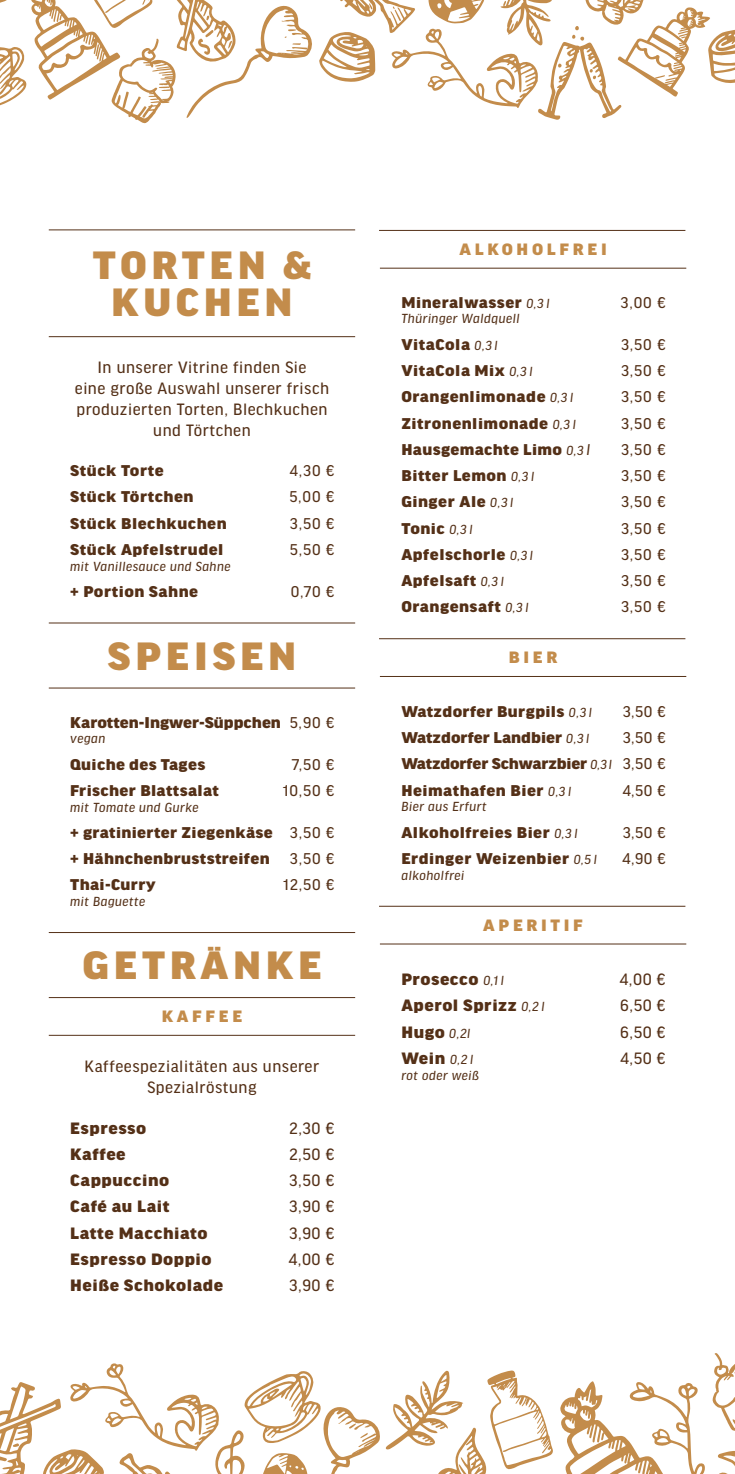
<style>
.page{position:relative;width:735px;height:1474px;background:#fff}
.page>*{position:absolute;margin:0;border:0;box-sizing:border-box;transform-origin:0 0}
.t1{font:900 expanded 42px/36.8px "Good Headline Pro";letter-spacing:.11em;color:#c38c4b;text-align:center}
.t2{font:17.5px/21px "Good Headline Pro News";letter-spacing:.03em;color:#543017;text-align:center}
.t3{font:900 expanded 17.5px "Good Headline Pro";letter-spacing:.03em;color:#543017}
.t4{font:900 expanded 17.5px "Good Headline Pro";letter-spacing:.21em;color:#c38c4b}
.t5{font:900 expanded 16.62px/26.2px "Good Headline Pro";letter-spacing:.03em;color:#543017;text-align:justify}
.t6{font:16.62px "Good Headline Pro News";letter-spacing:.05em;color:#543017}
.t7{font:900 expanded 16.62px "Good Headline Pro";color:#543017}
.t8{font:900 expanded 16.62px/26.2px "Good Headline Pro";letter-spacing:-.01em;color:#543017}
.t9{font:italic 14px "Good Headline Pro News";letter-spacing:.03em;color:#543017}
.s1{font-family:"Good Headline Pro News";font-weight:400;font-stretch:normal}
.s2{font-family:"Good Headline Pro News";font-weight:400;font-style:italic;font-stretch:normal;font-size:14px}
.s3{font-family:"Good Headline Pro News";font-weight:400;font-style:italic;font-stretch:normal}
</style>
<div class="page">
<hr style="left:49px;top:336px;width:306px;height:1px;background:#543017">
<hr style="left:49px;top:687px;width:306px;height:1px;background:#543017">
<hr style="left:49px;top:997px;width:306px;height:1px;background:#543017">
<hr style="left:49px;top:229px;width:306px;height:1px;background:#543017">
<hr style="left:49px;top:622px;width:306px;height:1px;background:#543017">
<hr style="left:49px;top:932px;width:306px;height:1px;background:#543017">
<hr style="left:49px;top:1035px;width:306px;height:1px;background:#543017">
<hr style="left:379px;top:230px;width:306px;height:1px;background:#543017">
<hr style="left:379px;top:638px;width:306px;height:1px;background:#543017">
<hr style="left:379px;top:906px;width:306px;height:1px;background:#543017">
<hr style="left:379px;top:268px;width:307px;height:1px;background:#543017">
<hr style="left:379px;top:676px;width:307px;height:1px;background:#543017">
<hr style="left:379px;top:943px;width:307px;height:1px;background:#543017">
<svg style="left:0;top:0;width:734px;height:123px"></svg>
<svg style="left:0;top:1363px;width:553px;height:110px"></svg>
<svg style="left:560px;top:1353px;width:174px;height:120px"></svg>
<h1 class="t1" style="left:93px;top:248px;width:220px">TORTEN &amp;<br>KUCHEN</h1>
<p class="t2" style="left:75px;top:357px;width:255px">In unserer Vitrine finden Sie<br>eine große Auswahl unserer frisch produzierten Torten, Blechkuchen und Törtchen</p>
<p class="t5" style="left:70px;top:458px;width:95px">Stück Torte</p>
<p class="t6" style="left:290px;top:462px;width:46px">4,30 €</p>
<p class="t5" style="left:70px;top:484px;width:125px">Stück Törtchen</p>
<p class="t6" style="left:289px;top:489px;width:47px">5,00 €</p>
<p class="t5" style="left:70px;top:510px;width:158px">Stück Blechkuchen</p>
<p class="t6" style="left:290px;top:515px;width:46px">3,50 €</p>
<p class="t5" style="left:70px;top:537px;width:154px">Stück Apfelstrudel</p>
<p class="t6" style="left:290px;top:541px;width:46px">5,50 €</p>
<p class="t9" style="left:70px;top:559px;width:162px">mit Vanillesauce und Sahne</p>
<p class="t5" style="left:70px;top:579px;width:129px">+ Portion Sahne</p>
<p class="t6" style="left:290px;top:583px;width:46px">0,70 €</p>
<h1 class="t1" style="left:108px;top:638px;width:190px">SPEISEN</h1>
<p class="t7" style="left:70px;top:714px;width:266px">Karotten-Ingwer-Süppchen <span class="s1">5,90 €</span></p>
<p class="t9" style="left:70px;top:732px;width:37px">vegan</p>
<p class="t5" style="left:70px;top:751px;width:136px">Quiche des Tages</p>
<p class="t6" style="left:292px;top:756px;width:44px">7,50 €</p>
<p class="t5" style="left:70px;top:777px;width:150px">Frischer Blattsalat</p>
<p class="t6" style="left:283px;top:782px;width:54px">10,50 €</p>
<p class="t9" style="left:70px;top:800px;width:130px">mit Tomate und Gurke</p>
<p class="t5" style="left:70px;top:819px;width:266px">+ gratinierter Ziegenkäse <span class="s1">3,50 € </span>+ Hähnchenbruststreifen <span class="s1">3,50 € </span>Thai-Curry</p>
<p class="t6" style="left:283px;top:876px;width:53px">12,50 €</p>
<p class="t9" style="left:70px;top:894px;width:76px">mit Baguette</p>
<h1 class="t1" style="left:82px;top:948px;width:240px">GETRÄNKE</h1>
<p class="t4" style="left:162px;top:1008px;width:82px">KAFFEE</p>
<p class="t2" style="left:85px;top:1055px;width:236px">Kaffeespezialitäten aus unserer<br>Spezialröstung</p>
<p class="t3" style="left:70px;top:1119px;width:77px">Espresso</p>
<p class="t2" style="left:289px;top:1117px;width:47px">2,30 €</p>
<p class="t3" style="left:70px;top:1145px;width:57px">Kaffee</p>
<p class="t2" style="left:289px;top:1143px;width:47px">2,50 €</p>
<p class="t3" style="left:70px;top:1172px;width:100px">Cappuccino</p>
<p class="t2" style="left:289px;top:1170px;width:47px">3,50 €</p>
<p class="t3" style="left:70px;top:1198px;width:101px">Café au Lait</p>
<p class="t2" style="left:289px;top:1196px;width:47px">3,90 €</p>
<p class="t3" style="left:70px;top:1224px;width:139px">Latte Macchiato</p>
<p class="t2" style="left:289px;top:1222px;width:47px">3,90 €</p>
<p class="t3" style="left:70px;top:1250px;width:143px">Espresso Doppio</p>
<p class="t2" style="left:288px;top:1248px;width:48px">4,00 €</p>
<p class="t3" style="left:70px;top:1277px;width:154px">Heiße Schokolade</p>
<p class="t2" style="left:289px;top:1275px;width:47px">3,90 €</p>
<p class="t4" style="left:459px;top:241px;width:149px">ALKOHOLFREI</p>
<p class="t5" style="left:401px;top:289px;width:150px">Mineralwasser <span class="s2">0,3 l</span></p>
<p class="t6" style="left:620px;top:294px;width:47px">3,00 €</p>
<p class="t9" style="left:401px;top:312px;width:120px">Thüringer Waldquell</p>
<p class="t5" style="left:401px;top:331px;width:98px">VitaCola <span class="s2">0,3 l</span></p>
<p class="t6" style="left:620px;top:336px;width:46px">3,50 €</p>
<p class="t5" style="left:401px;top:358px;width:133px">VitaCola Mix <span class="s2">0,3 l</span></p>
<p class="t6" style="left:620px;top:362px;width:46px">3,50 €</p>
<p class="t5" style="left:401px;top:384px;width:173px">Orangenlimonade <span class="s2">0,3 l</span></p>
<p class="t6" style="left:620px;top:389px;width:46px">3,50 €</p>
<p class="t5" style="left:401px;top:410px;width:176px">Zitronenlimonade <span class="s2">0,3 l</span></p>
<p class="t6" style="left:620px;top:415px;width:46px">3,50 €</p>
<p class="t5" style="left:401px;top:436px;width:190px">Hausgemachte Limo <span class="s2">0,3</span> <span class="s3">l</span></p>
<p class="t6" style="left:620px;top:441px;width:46px">3,50 €</p>
<p class="t5" style="left:401px;top:463px;width:134px">Bitter Lemon <span class="s2">0,3 l</span></p>
<p class="t6" style="left:620px;top:467px;width:46px">3,50 €</p>
<p class="t5" style="left:401px;top:489px;width:113px">Ginger Ale <span class="s2">0,3 l</span></p>
<p class="t6" style="left:620px;top:494px;width:46px">3,50 €</p>
<p class="t5" style="left:401px;top:515px;width:73px">Tonic <span class="s2">0,3 l</span></p>
<p class="t6" style="left:620px;top:520px;width:46px">3,50 €</p>
<p class="t5" style="left:401px;top:541px;width:133px">Apfelschorle <span class="s2">0,3 l</span></p>
<p class="t6" style="left:620px;top:546px;width:46px">3,50 €</p>
<p class="t5" style="left:401px;top:568px;width:104px">Apfelsaft <span class="s2">0,3 l</span></p>
<p class="t6" style="left:620px;top:572px;width:46px">3,50 €</p>
<p class="t5" style="left:401px;top:594px;width:129px">Orangensaft <span class="s2">0,3 l</span></p>
<p class="t6" style="left:620px;top:599px;width:46px">3,50 €</p>
<p class="t4" style="left:508px;top:649px;width:50px">BIER</p>
<p class="t5" style="left:401px;top:698px;width:192px">Watzdorfer Burgpils <span class="s2">0,3 l</span></p>
<p class="t6" style="left:622px;top:703px;width:45px">3,50 €</p>
<p class="t7" style="left:401px;top:729px;width:189px">Watzdorfer Landbier <span class="s2">0,3 l</span></p>
<p class="t6" style="left:622px;top:729px;width:45px">3,50 €</p>
<p class="t8" style="left:401px;top:751px;width:266px">Watzdorfer Schwarzbier <span class="s2">0,3 l</span> <span class="s1">3,50 €<br></span>Heimathafen Bier <span class="s2">0,3 l</span></p>
<p class="t6" style="left:622px;top:782px;width:45px">4,50 €</p>
<p class="t9" style="left:401px;top:800px;width:87px">Bier aus Erfurt</p>
<p class="t5" style="left:401px;top:819px;width:178px">Alkoholfreies Bier <span class="s2">0,3 l</span></p>
<p class="t6" style="left:622px;top:824px;width:45px">3,50 €</p>
<p class="t5" style="left:401px;top:845px;width:197px">Erdinger Weizenbier <span class="s2">0,5 l</span></p>
<p class="t6" style="left:622px;top:850px;width:45px">4,90 €</p>
<p class="t9" style="left:401px;top:868px;width:64px">alkoholfrei</p>
<p class="t4" style="left:483px;top:916px;width:101px">APERITIF</p>
<p class="t3" style="left:401px;top:971px;width:104px">Prosecco <span class="s2">0,1 l</span></p>
<p class="t2" style="left:619px;top:969px;width:48px">4,00 €</p>
<p class="t3" style="left:401px;top:997px;width:145px">Aperol Sprizz <span class="s2">0,2 l</span></p>
<p class="t2" style="left:620px;top:995px;width:47px">6,50 €</p>
<p class="t3" style="left:401px;top:1023px;width:70px">Hugo <span class="s2">0,2l</span></p>
<p class="t2" style="left:620px;top:1021px;width:47px">6,50 €</p>
<p class="t3" style="left:401px;top:1049px;width:73px">Wein <span class="s2">0,2 l</span></p>
<p class="t2" style="left:620px;top:1047px;width:47px">4,50 €</p>
<p class="t9" style="left:401px;top:1068px;width:79px">rot oder weiß</p>
</div>
